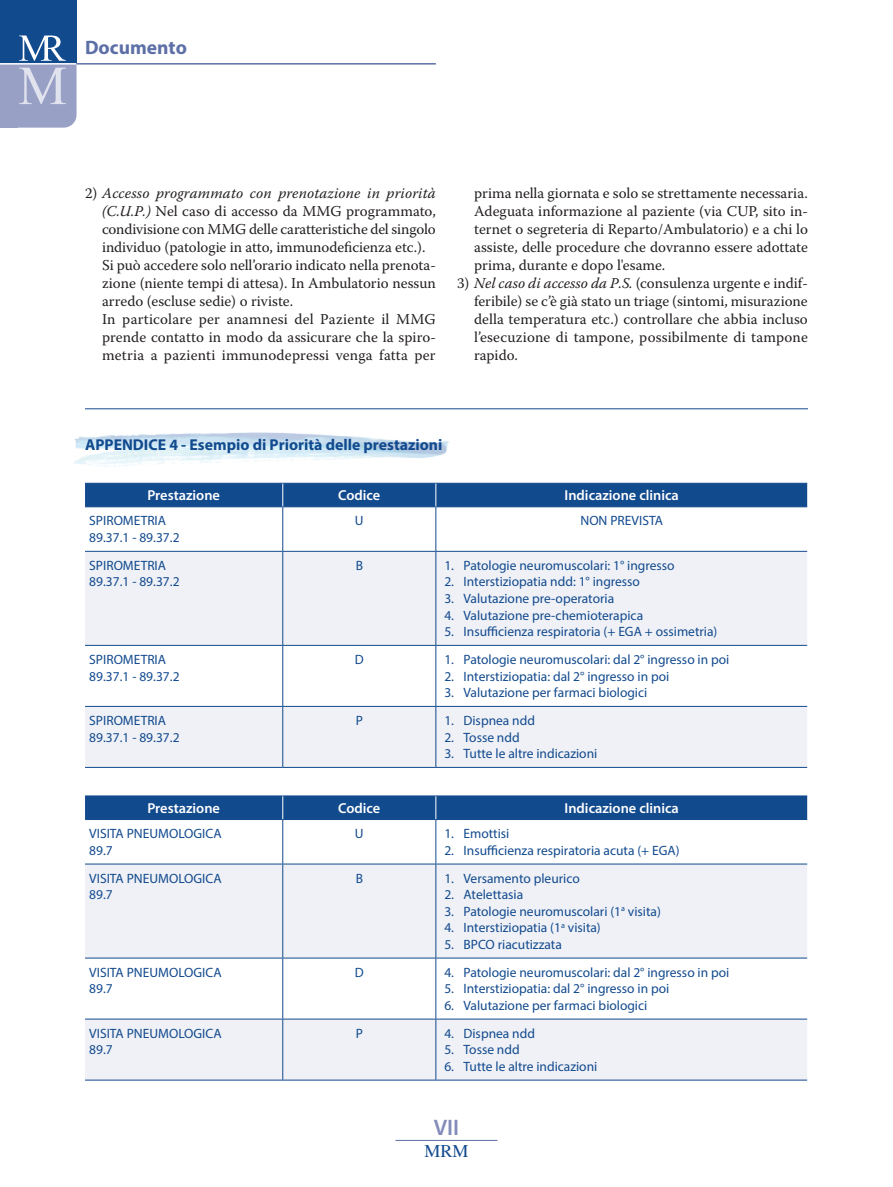
<style>
.page{position:relative;width:893px;height:1187px;background:#fff}
.page>*{position:absolute;margin:0;border:0;box-sizing:border-box;transform-origin:0 0}
.t1{font:600 22.5px "Myriad Pro";color:#848dba}
.t2{font:700 19.5px "Myriad Pro";color:#5c6fa6}
.t3{font:18px "Times LT Std";color:#124a8e}
.Livello_1{font:700 15.75px "Myriad Pro";color:#124a8e}
.Testo_rientro{font:15px/18px "Warnock Pro";color:#231f20;text-align:justify}
.t4{font:600 14.4px "Myriad Pro";color:#fff}
.t5{font:13.5px/16.5px "Myriad Pro";color:#124a8e}
.s1{font-style:italic}
</style>
<div class="page">
<div style="left:0;top:0;width:77px;height:128px;background:#99a0c6;border-radius:13px"></div>
<svg style="left:19px;top:68px;width:47px;height:36px"></svg>
<div style="left:0;top:0;width:77px;height:64px;background:#124a8e"></div>
<svg style="left:19px;top:35px;width:47px;height:26px"></svg>
<hr style="left:0;top:63px;width:77px;height:2px;background:#fff">
<hr style="left:395px;top:1139px;width:102px;height:1px;background:#5c6fa6">
<hr style="left:77px;top:63px;width:359px;height:2px;background:#5c6fa6">
<div style="left:0;top:65px;width:17px;height:63px;background:#99a0c6"></div>
<img style="left:73px;top:432px;width:376px;height:35px">
<svg style="left:85px;top:552px;width:722px;height:215px;fill:#eff1f6"></svg>
<hr style="left:85px;top:551px;width:198px;height:1px;background:#124a8e">
<hr style="left:85px;top:706px;width:198px;height:1px;background:#124a8e">
<hr style="left:85px;top:767px;width:198px;height:1px;background:#124a8e">
<hr style="left:283px;top:551px;width:153px;height:1px;background:#124a8e">
<hr style="left:436px;top:551px;width:371px;height:1px;background:#124a8e">
<hr style="left:283px;top:706px;width:153px;height:1px;background:#124a8e">
<hr style="left:436px;top:706px;width:371px;height:1px;background:#124a8e">
<hr style="left:283px;top:767px;width:153px;height:1px;background:#124a8e">
<hr style="left:436px;top:767px;width:371px;height:1px;background:#124a8e">
<hr style="left:85px;top:645px;width:198px;height:1px;background:#124a8e">
<hr style="left:283px;top:645px;width:153px;height:1px;background:#124a8e">
<hr style="left:436px;top:645px;width:371px;height:1px;background:#124a8e">
<svg style="left:85px;top:483px;width:722px;height:24px;background:#134b8e"></svg>
<hr style="left:282px;top:507px;width:1px;height:44px;background:#124a8e">
<hr style="left:435px;top:507px;width:1px;height:44px;background:#124a8e">
<hr style="left:282px;top:551px;width:1px;height:94px;background:#124a8e">
<hr style="left:435px;top:551px;width:1px;height:94px;background:#124a8e">
<hr style="left:282px;top:645px;width:1px;height:61px;background:#124a8e">
<hr style="left:435px;top:645px;width:1px;height:61px;background:#124a8e">
<hr style="left:282px;top:706px;width:1px;height:61px;background:#124a8e">
<hr style="left:435px;top:706px;width:1px;height:61px;background:#124a8e">
<svg style="left:85px;top:864px;width:722px;height:215px;fill:#eff1f6"></svg>
<hr style="left:85px;top:819px;width:198px;height:1px;background:#124a8e">
<hr style="left:283px;top:819px;width:153px;height:1px;background:#124a8e">
<hr style="left:436px;top:819px;width:371px;height:1px;background:#124a8e">
<hr style="left:85px;top:863px;width:198px;height:1px;background:#124a8e">
<hr style="left:85px;top:1018px;width:198px;height:1px;background:#124a8e">
<hr style="left:85px;top:1079px;width:198px;height:1px;background:#124a8e">
<hr style="left:283px;top:863px;width:153px;height:1px;background:#124a8e">
<hr style="left:436px;top:863px;width:371px;height:1px;background:#124a8e">
<hr style="left:283px;top:1018px;width:153px;height:1px;background:#124a8e">
<hr style="left:436px;top:1018px;width:371px;height:1px;background:#124a8e">
<hr style="left:283px;top:1079px;width:153px;height:1px;background:#124a8e">
<hr style="left:436px;top:1079px;width:371px;height:1px;background:#124a8e">
<hr style="left:85px;top:957px;width:198px;height:1px;background:#124a8e">
<hr style="left:283px;top:957px;width:153px;height:1px;background:#124a8e">
<hr style="left:436px;top:957px;width:371px;height:1px;background:#124a8e">
<div style="left:85px;top:795px;width:722px;height:24px;background:#124a8e"></div>
<hr style="left:282px;top:819px;width:1px;height:44px;background:#124a8e">
<hr style="left:435px;top:819px;width:1px;height:44px;background:#124a8e">
<hr style="left:282px;top:864px;width:1px;height:93px;background:#124a8e">
<hr style="left:435px;top:864px;width:1px;height:93px;background:#124a8e">
<hr style="left:282px;top:958px;width:1px;height:60px;background:#124a8e">
<hr style="left:435px;top:958px;width:1px;height:60px;background:#124a8e">
<hr style="left:282px;top:1019px;width:1px;height:60px;background:#124a8e">
<hr style="left:435px;top:1019px;width:1px;height:60px;background:#124a8e">
<hr style="left:85px;top:408px;width:723px;height:1px;background:#124a8e">
<h2 class="t2" style="left:85px;top:35px;width:103px">Documento</h2>
<p class="Testo_rientro" style="left:102px;top:184px;width:335px;text-indent:-17px">2) <span class="s1">Accesso programmato con prenotazione in priorità (C.U.P.)</span> Nel caso di accesso da MMG programmato, condivisione con MMG delle caratteristiche del singolo individuo (patologie in atto, immunodeficienza etc.).</p>
<p class="Testo_rientro" style="left:102px;top:256px;width:335px">Si può accedere solo nell’orario indicato nella prenota&shy;zione (niente tempi di attesa). In Ambulatorio nessun arredo (escluse sedie) o riviste.</p>
<p class="Testo_rientro" style="left:102px;top:310px;width:335px">In particolare per anamnesi del Paziente il MMG prende contatto in modo da assicurare che la spiro&shy;metria a pazienti immunodepressi venga fatta per</p>
<p class="Testo_rientro" style="left:474px;top:184px;width:335px">prima nella giornata e solo se strettamente necessaria.</p>
<p class="Testo_rientro" style="left:474px;top:202px;width:335px">Adeguata informazione al paziente (via CUP, sito in&shy;ternet o segreteria di Reparto/Ambulatorio) e a chi lo assiste, delle procedure che dovranno essere adottate prima, durante e dopo l'esame.</p>
<p class="Testo_rientro" style="left:474px;top:274px;width:335px;text-indent:-17px">3) <span class="s1">Nel caso di accesso da P.S.</span> (consulenza urgente e indif&shy;feribile) se c’è già stato un triage (sintomi, misurazione della temperatura etc.) controllare che abbia incluso l’esecuzione di tampone, possibilmente di tampone rapido.</p>
<p class="Livello_1" style="left:85px;top:434px;width:359px">APPENDICE 4 - Esempio di Priorità delle prestazioni</p>
<p class="t4" style="left:147px;top:486px;width:74px">Prestazione</p>
<p class="t4" style="left:338px;top:486px;width:44px">Codice</p>
<p class="t4" style="left:564px;top:486px;width:116px">Indicazione clinica</p>
<p class="t5" style="left:89px;top:512px;width:92px">SPIROMETRIA<br>89.37.1 - 89.37.2</p>
<p class="t5" style="left:355px;top:512px;width:10px">U</p>
<p class="t5" style="left:580px;top:512px;width:84px">NON PREVISTA</p>
<p class="t5" style="left:89px;top:557px;width:92px">SPIROMETRIA<br>89.37.1 - 89.37.2</p>
<p class="t5" style="left:356px;top:557px;width:9px">B</p>
<p class="t5" style="left:444px;top:557px;width:232px">1. Patologie neuromuscolari: 1° ingresso</p>
<p class="t5" style="left:444px;top:573px;width:197px">2. Interstiziopatia ndd: 1° ingresso</p>
<p class="t5" style="left:444px;top:590px;width:171px">3. Valutazione pre-operatoria</p>
<p class="t5" style="left:444px;top:606px;width:200px">4. Valutazione pre-chemioterapica</p>
<p class="t5" style="left:444px;top:623px;width:275px">5. Insufficienza respiratoria (+ EGA + ossimetria)</p>
<p class="t5" style="left:89px;top:651px;width:92px">SPIROMETRIA<br>89.37.1 - 89.37.2</p>
<p class="t5" style="left:355px;top:651px;width:10px">D</p>
<p class="t5" style="left:444px;top:651px;width:286px">1. Patologie neuromuscolari: dal 2° ingresso in poi</p>
<p class="t5" style="left:444px;top:667px;width:226px">2. Interstiziopatia: dal 2° ingresso in poi</p>
<p class="t5" style="left:444px;top:684px;width:204px">3. Valutazione per farmaci biologici</p>
<p class="t5" style="left:89px;top:712px;width:92px">SPIROMETRIA<br>89.37.1 - 89.37.2</p>
<p class="t5" style="left:356px;top:712px;width:9px">P</p>
<p class="t5" style="left:444px;top:712px;width:92px">1. Dispnea ndd</p>
<p class="t5" style="left:444px;top:728px;width:77px">2. Tosse ndd</p>
<p class="t5" style="left:444px;top:745px;width:155px">3. Tutte le altre indicazioni</p>
<p class="t4" style="left:147px;top:799px;width:74px">Prestazione</p>
<p class="t4" style="left:338px;top:799px;width:44px">Codice</p>
<p class="t4" style="left:564px;top:799px;width:116px">Indicazione clinica</p>
<p class="t5" style="left:89px;top:825px;width:134px">VISITA PNEUMOLOGICA<br>89.7</p>
<p class="t5" style="left:355px;top:825px;width:10px">U</p>
<p class="t5" style="left:444px;top:825px;width:67px">1. Emottisi</p>
<p class="t5" style="left:444px;top:841px;width:237px">2. Insufficienza respiratoria acuta (+ EGA)</p>
<p class="t5" style="left:89px;top:869px;width:134px">VISITA PNEUMOLOGICA<br>89.7</p>
<p class="t5" style="left:356px;top:869px;width:9px">B</p>
<p class="t5" style="left:444px;top:869px;width:137px">1. Versamento pleurico</p>
<p class="t5" style="left:444px;top:886px;width:80px">2. Atelettasia</p>
<p class="t5" style="left:444px;top:902px;width:218px">3. Patologie neuromuscolari (1<sup>a</sup> visita)</p>
<p class="t5" style="left:444px;top:919px;width:158px">4. Interstiziopatia (1<sup>a</sup> visita)</p>
<p class="t5" style="left:444px;top:935px;width:119px">5. BPCO riacutizzata</p>
<p class="t5" style="left:89px;top:963px;width:134px">VISITA PNEUMOLOGICA<br>89.7</p>
<p class="t5" style="left:355px;top:963px;width:10px">D</p>
<p class="t5" style="left:444px;top:963px;width:286px">4. Patologie neuromuscolari: dal 2° ingresso in poi</p>
<p class="t5" style="left:444px;top:980px;width:226px">5. Interstiziopatia: dal 2° ingresso in poi</p>
<p class="t5" style="left:444px;top:996px;width:204px">6. Valutazione per farmaci biologici</p>
<p class="t5" style="left:89px;top:1024px;width:134px">VISITA PNEUMOLOGICA<br>89.7</p>
<p class="t5" style="left:356px;top:1024px;width:9px">P</p>
<p class="t5" style="left:444px;top:1024px;width:92px">4. Dispnea ndd</p>
<p class="t5" style="left:444px;top:1041px;width:77px">5. Tosse ndd</p>
<p class="t5" style="left:444px;top:1057px;width:155px">6. Tutte le altre indicazioni</p>
<h1 class="t1" style="left:434px;top:1112px;width:27px">VII</h1>
<h3 class="t3" style="left:424px;top:1140px;width:46px">MRM</h3>
</div>
